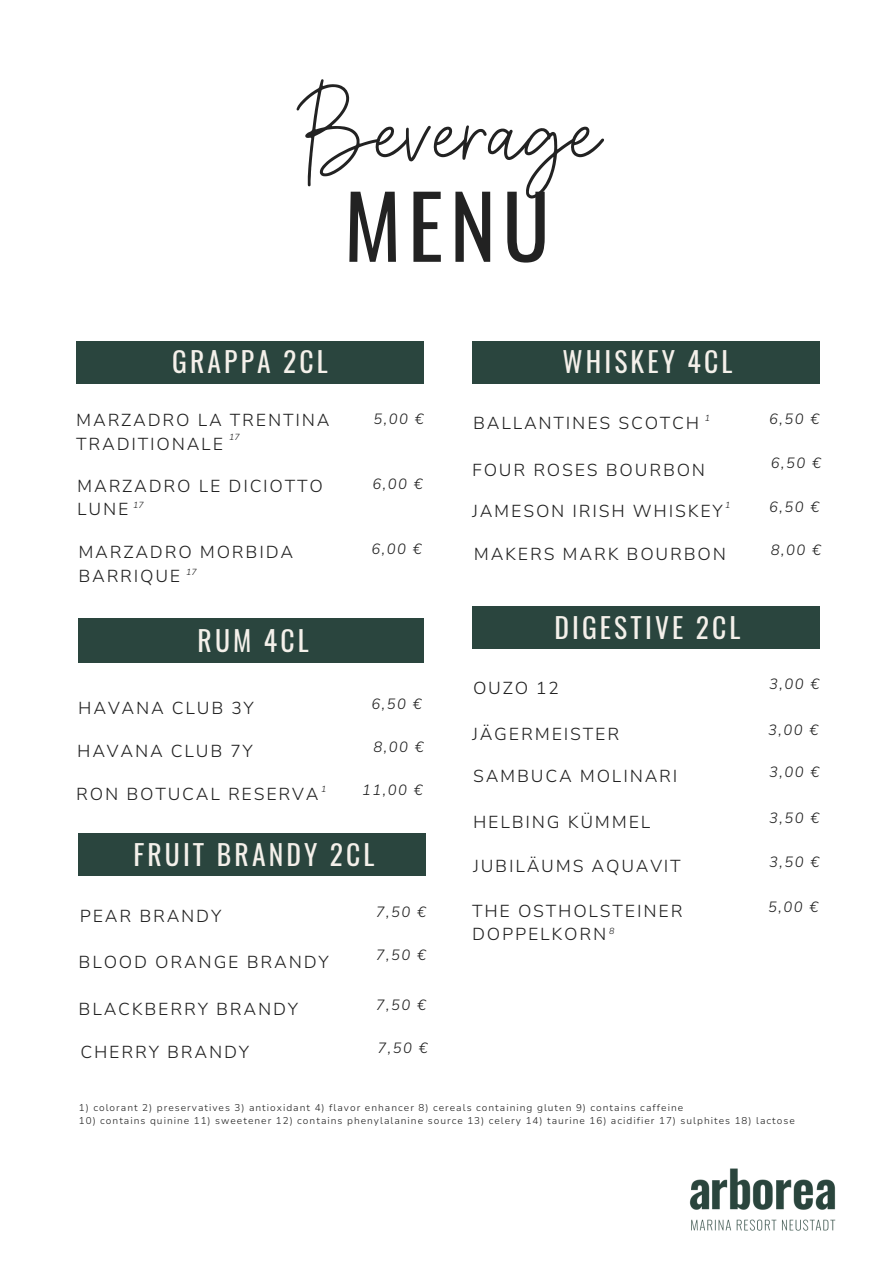
<style>
.page{position:relative;width:894px;height:1264px;background:#fff}
.page>*{position:absolute;margin:0;border:0;box-sizing:border-box;transform-origin:0 0}
.t1{font:90px "Olamitte";color:#222}
.t2{font:86.55px "Oswald";color:#222}
.t3{font:27.6px "Oswald";letter-spacing:.11em;color:#f4f0ea}
.t4{font:300 17.25px/23.7px "Nunito Sans 10 pt";letter-spacing:.1em;color:#222}
.t5{font:italic 300 14.85px "Nunito Sans 10 pt";letter-spacing:.1em;color:#222}
.t6{font:300 9.75px "Nunito Sans 10 pt";letter-spacing:.1em;color:#222}
.t7{font:italic 300 8.85px "Nunito Sans 10 pt";color:#222}
</style>
<div class="page">
<div style="left:78px;top:618px;width:345px;height:45px;background:#2a453e"></div>
<div style="left:76px;top:340px;width:347px;height:43px;background:#2a453e"></div>
<div style="left:472px;top:340px;width:347px;height:43px;background:#2a453e"></div>
<div style="left:472px;top:606px;width:347px;height:43px;background:#2a453e"></div>
<img style="left:689px;top:1168px;width:147px;height:63px">
<div style="left:79px;top:833px;width:347px;height:43px;background:#2a453e"></div>
<p class="t1" style="left:292px;top:69px;width:311px">Beverage</p>
<p class="t2" style="left:344px;top:158px;width:207px">MENU</p>
<h4 class="t3" style="left:172px;top:340px;width:157px">GRAPPA 2CL</h4>
<h3 class="t3" style="left:562px;top:340px;width:171px">WHISKEY 4CL</h3>
<h5 class="t4" style="left:76px;top:408px;width:255px">MARZADRO LA TRENTINA<br>TRADITIONALE</h5>
<h5 class="t4" style="left:77px;top:474px;width:247px">MARZADRO LE DICIOTTO<br>LUNE</h5>
<h5 class="t4" style="left:78px;top:541px;width:216px">MARZADRO MORBIDA<br>BARRIQUE</h5>
<h3 class="t7" style="left:229px;top:431px;width:12px">17</h3>
<h5 class="t7" style="left:133px;top:499px;width:12px">17</h5>
<h5 class="t7" style="left:186px;top:566px;width:12px">17</h5>
<h2 class="t3" style="left:197px;top:619px;width:113px">RUM 4CL</h2>
<h5 class="t4" style="left:78px;top:696px;width:177px">HAVANA CLUB 3Y</h5>
<h4 class="t4" style="left:77px;top:739px;width:177px">HAVANA CLUB 7Y</h4>
<h4 class="t4" style="left:76px;top:782px;width:244px">RON BOTUCAL RESERVA</h4>
<p class="t7" style="left:321px;top:783px;width:7px">1</p>
<h1 class="t5" style="left:373px;top:409px;width:52px">5,00 €</h1>
<h3 class="t5" style="left:372px;top:473px;width:52px">6,00 €</h3>
<h4 class="t5" style="left:371px;top:539px;width:52px">6,00 €</h4>
<p class="t5" style="left:371px;top:693px;width:52px">6,50 €</p>
<h4 class="t5" style="left:373px;top:737px;width:52px">8,00 €</h4>
<p class="t5" style="left:362px;top:780px;width:62px">11,00 €</p>
<h4 class="t3" style="left:133px;top:833px;width:242px">FRUIT BRANDY 2CL</h4>
<p class="t4" style="left:80px;top:904px;width:143px">PEAR BRANDY</p>
<h5 class="t4" style="left:79px;top:950px;width:252px">BLOOD ORANGE BRANDY</h5>
<h5 class="t4" style="left:79px;top:997px;width:221px">BLACKBERRY BRANDY</h5>
<h5 class="t4" style="left:80px;top:1040px;width:170px">CHERRY BRANDY</h5>
<h5 class="t5" style="left:375px;top:901px;width:52px">7,50 €</h5>
<h5 class="t5" style="left:375px;top:945px;width:52px">7,50 €</h5>
<h5 class="t5" style="left:375px;top:994px;width:52px">7,50 €</h5>
<p class="t5" style="left:377px;top:1038px;width:52px">7,50 €</p>
<h5 class="t4" style="left:473px;top:411px;width:227px">BALLANTINES SCOTCH</h5>
<h5 class="t7" style="left:704px;top:412px;width:7px">1</h5>
<h5 class="t4" style="left:472px;top:459px;width:234px">FOUR ROSES BOURBON</h5>
<h5 class="t4" style="left:472px;top:499px;width:252px">JAMESON IRISH WHISKEY</h5>
<h3 class="t4" style="left:473px;top:542px;width:253px">MAKERS MARK BOURBON</h3>
<h5 class="t7" style="left:725px;top:499px;width:7px">1</h5>
<h4 class="t3" style="left:554px;top:605px;width:187px">DIGESTIVE 2CL</h4>
<p class="t4" style="left:473px;top:677px;width:87px">OUZO 12</p>
<h4 class="t4" style="left:472px;top:722px;width:149px">JÄGERMEISTER</h4>
<h4 class="t4" style="left:473px;top:764px;width:206px">SAMBUCA MOLINARI</h4>
<h3 class="t4" style="left:473px;top:810px;width:179px">HELBING KÜMMEL</h3>
<h4 class="t4" style="left:473px;top:854px;width:209px">JUBILÄUMS AQUAVIT</h4>
<h4 class="t4" style="left:472px;top:899px;width:212px">THE OSTHOLSTEINER<br>DOPPELKORN</h4>
<h4 class="t7" style="left:609px;top:925px;width:7px">8</h4>
<h4 class="t5" style="left:768px;top:409px;width:52px">6,50 €</h4>
<h4 class="t5" style="left:770px;top:453px;width:52px">6,50 €</h4>
<h4 class="t5" style="left:768px;top:496px;width:52px">6,50 €</h4>
<h4 class="t5" style="left:770px;top:539px;width:52px">8,00 €</h4>
<h5 class="t5" style="left:768px;top:674px;width:52px">3,00 €</h5>
<h5 class="t5" style="left:767px;top:720px;width:52px">3,00 €</h5>
<h5 class="t5" style="left:768px;top:762px;width:52px">3,00 €</h5>
<h4 class="t5" style="left:768px;top:807px;width:52px">3,50 €</h4>
<p class="t5" style="left:768px;top:852px;width:52px">3,50 €</p>
<h4 class="t5" style="left:767px;top:896px;width:52px">5,00 €</h4>
<h4 class="t6" style="left:79px;top:1101px;width:605px">1) colorant 2) preservatives 3) antioxidant 4) flavor enhancer 8) cereals containing gluten 9) contains caffeine</h4>
<p class="t6" style="left:79px;top:1114px;width:717px">10) contains quinine 11) sweetener 12) contains phenylalanine source 13) celery 14) taurine 16) acidifier 17) sulphites 18) lactose</p>
</div>
